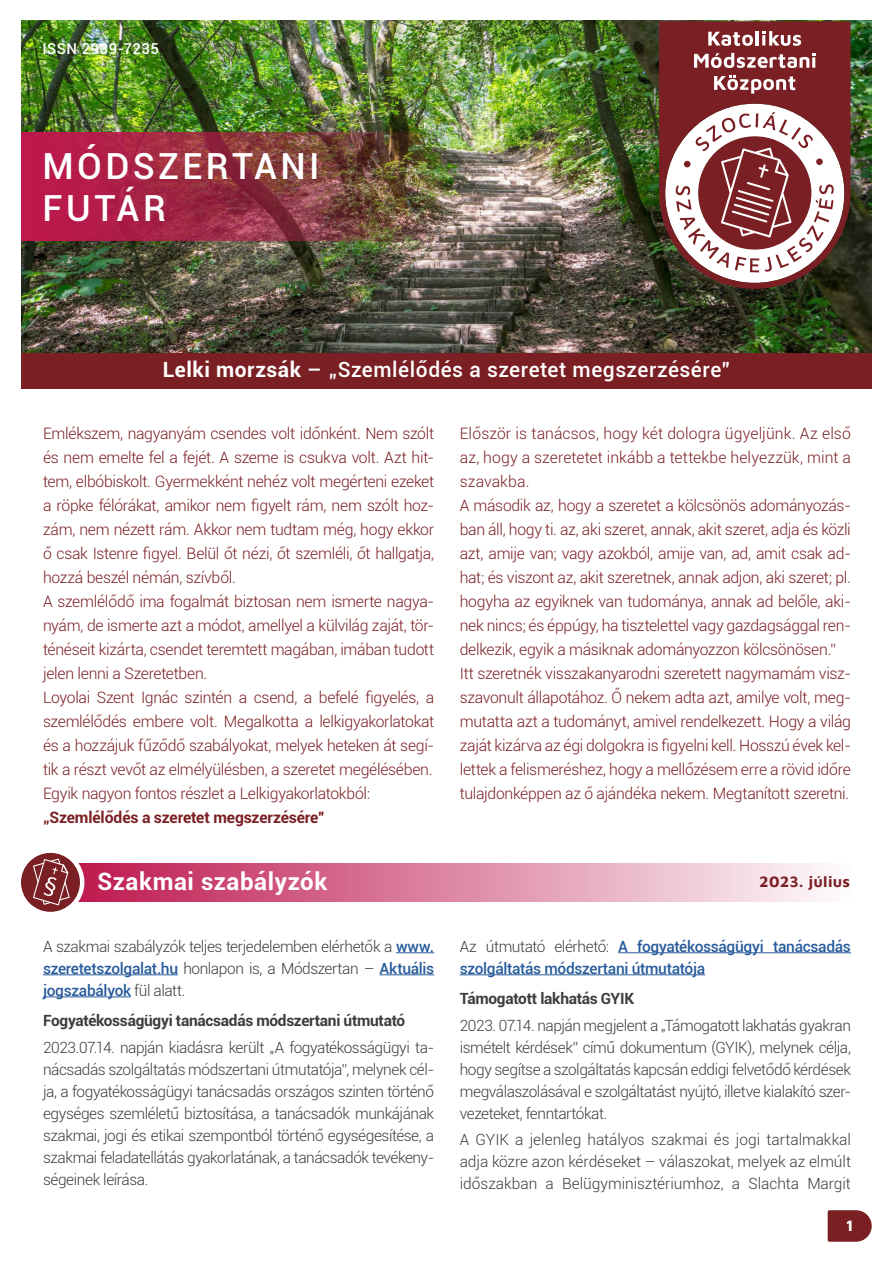
<style>
.page{position:relative;width:893px;height:1263px;background:#fff}
.page>*{position:absolute;margin:0;border:0;box-sizing:border-box;transform-origin:0 0}
.t1{font:500 36px/42px "Roboto";letter-spacing:.095em;color:#fff}
.t2{font:700 24px "Roboto";letter-spacing:.025em;color:#fff}
.t3{font:500 21px "Roboto";letter-spacing:.025em;color:#fff}
.t4{font:300 15.75px/24px "Roboto";letter-spacing:-.02em;color:#7a1f23}
.t5{font:700 15.75px "Roboto";letter-spacing:-.01em;color:#7a1f23}
.t6{font:700 15.75px "Maven Pro";letter-spacing:.02em;color:#7a1f23}
.t7{font:700 15.75px "Maven Pro";color:#fff}
.t8{font:300 15.45px/22px "Roboto";letter-spacing:-.025em;color:#3c3c3b;text-align:justify}
.t9{font:500 15.45px/22px "Roboto";letter-spacing:-.02em;color:#275b9b}
.t10{font:700 15.45px "Roboto";letter-spacing:-.02em;color:#3c3c3b}
.t11{font:500 15px "Roboto";letter-spacing:.03em;color:#fff}
.s1{font-weight:700}
.s2{font-weight:500;color:#275b9b}
.s3{font-weight:300;color:#3c3c3b}
</style>
<div class="page">
<svg style="left:828px;top:1210px;width:44px;height:32px"></svg>
<img style="left:22px;top:21px;width:850px;height:331px">
<img style="left:21px;top:132px;width:425px;height:109px">
<div style="left:21px;top:353px;width:851px;height:36px;background:#7a1f23"></div>
<svg style="left:659px;top:21px;width:191px;height:268px;background:#7a3838"></svg>
<svg style="left:708px;top:32px;width:45px;height:14px"></svg>
<hr style="left:755px;top:31px;width:3px;height:15px;background:#fff">
<svg style="left:762px;top:31px;width:39px;height:15px"></svg>
<svg style="left:694px;top:53px;width:121px;height:15px"></svg>
<svg style="left:714px;top:76px;width:81px;height:18px"></svg>
<svg style="left:676px;top:112px;width:158px;height:160px"></svg>
<hr style="left:396px;top:952px;width:38px;height:1px;background:#275b9b">
<hr style="left:43px;top:974px;width:135px;height:1px;background:#275b9b">
<hr style="left:380px;top:974px;width:54px;height:1px;background:#275b9b">
<hr style="left:43px;top:996px;width:88px;height:1px;background:#275b9b">
<hr style="left:618px;top:952px;width:233px;height:1px;background:#275b9b">
<hr style="left:460px;top:974px;width:245px;height:1px;background:#275b9b">
<div style="left:69px;top:863px;width:782px;height:39px;background:linear-gradient(to right,#bd174c,#fefcfd)"></div>
<svg style="left:21px;top:852px;width:66px;height:60px"></svg>
<p class="t11" style="left:43px;top:38px;width:118px">ISSN 2939-7235</p>
<h1 class="t1" style="left:43px;top:143px;width:279px">MÓDSZERTANI<br>FUTÁR</h1>
<h3 class="t3" style="left:163px;top:355px;width:569px"><span class="s1">Lelki morzsák</span> – „Szemlélődés a szeretet megszerzésére”</h3>
<p class="t4" style="left:43px;top:420px;width:393px">Emlékszem, nagyanyám csendes volt időnként. Nem szólt és nem emelte fel a fejét. A szeme is csukva volt. Azt hit&shy;tem, elbóbiskolt. Gyermekként nehéz volt megérteni ezeket a röpke félórákat, amikor nem figyelt rám, nem szólt hoz&shy;zám, nem nézett rám. Akkor nem tudtam még, hogy ekkor ő csak Istenre figyel. Belül őt nézi, őt szemléli, őt hallgatja, hozzá beszél némán, szívből.<br>A szemlélődő ima fogalmát biztosan nem ismerte nagya&shy;nyám, de ismerte azt a módot, amellyel a külvilág zaját, tör&shy;ténéseit kizárta, csendet teremtett magában, imában tudott jelen lenni a Szeretetben.<br>Loyolai Szent Ignác szintén a csend, a befelé figyelés, a szemlélődés embere volt. Megalkotta a lelkigyakorlatokat és a hozzájuk fűződő szabályokat, melyek heteken át segí&shy;tik a részt vevőt az elmélyülésben, a szeretet megélésében.<br>Egyik nagyon fontos részlet a Lelkigyakorlatokból:</p>
<p class="t5" style="left:43px;top:806px;width:283px">„Szemlélődés a szeretet megszerzésére”</p>
<p class="t4" style="left:460px;top:421px;width:393px">Először is tanácsos, hogy két dologra ügyeljünk. Az első az, hogy a szeretetet inkább a tettekbe helyezzük, mint a szavakba.<br>A második az, hogy a szeretet a kölcsönös adományozás&shy;ban áll, hogy ti. az, aki szeret, annak, akit szeret, adja és közli azt, amije van; vagy azokból, amije van, ad, amit csak ad&shy;hat; és viszont az, akit szeretnek, annak adjon, aki szeret; pl. hogyha az egyiknek van tudománya, annak ad belőle, aki&shy;nek nincs; és éppúgy, ha tisztelettel vagy gazdagsággal ren&shy;delkezik, egyik a másiknak adományozzon kölcsönösen.” Itt szeretnék visszakanyarodni szeretett nagymamám vis - szavonult állapotához. Ő nekem adta azt, amilye volt, meg&shy;mutatta azt a tudományt, amivel rendelkezett. Hogy a világ zaját kizárva az égi dolgokra is figyelni kell. Hosszú évek kel&shy;lettek a felismeréshez, hogy a mellőzésem erre a rövid időre tulajdonképpen az ő ajándéka nekem. Megtanított szeretni.</p>
<h2 class="t2" style="left:97px;top:864px;width:231px">Szakmai szabályzók</h2>
<p class="t6" style="left:759px;top:870px;width:92px">2023. július</p>
<p class="t8" style="left:43px;top:934px;width:393px">A szakmai szabályzók teljes terjedelemben elérhetők a <span class="s2">www. szeretetszolgalat.hu</span> honlapon is, a Módszertan – <span class="s2">Aktuális jogszabályok</span> fül alatt.</p>
<p class="t10" style="left:43px;top:1010px;width:364px">Fogyatékosságügyi tanácsadás módszertani útmutató</p>
<p class="t8" style="left:43px;top:1035px;width:393px">2023.07.14. napján kiadásra került „A fogyatékosságügyi ta&shy;nácsadás szolgáltatás módszertani útmutatója”, melynek cél&shy;ja, a fogyatékosságügyi tanácsadás országos szinten történő egységes szemléletű biztosítása, a tanácsadók munkájának szakmai, jogi és etikai szempontból történő egységesítése, a szakmai feladatellátás gyakorlatának, a tanácsadók tevékeny&shy;ségeinek leírása.</p>
<p class="t9" style="left:460px;top:934px;width:393px"><span class="s3">Az útmutató elérhető:</span> A fogyatékosságügyi tanácsadás szolgáltatás módszertani útmutatója</p>
<p class="t10" style="left:460px;top:988px;width:176px">Támogatott lakhatás GYIK</p>
<p class="t8" style="left:460px;top:1013px;width:393px">2023. 07.14. napján megjelent a „Támogatott lakhatás gyakran ismételt kérdések” című dokumentum (GYIK), melynek célja, hogy segítse a szolgáltatás kapcsán eddigi felvetődő kérdések megválaszolásával e szolgáltatást nyújtó, illetve kialakító szer&shy;vezeteket, fenntartókat.</p>
<p class="t8" style="left:460px;top:1128px;width:393px">A GYIK a jelenleg hatályos szakmai és jogi tartalmakkal adja közre azon kérdéseket – válaszokat, melyek az elmúlt időszakban a Belügyminisztériumhoz, a Slachta Margit</p>
<p class="t7" style="left:846px;top:1214px;width:9px">1</p>
</div>
